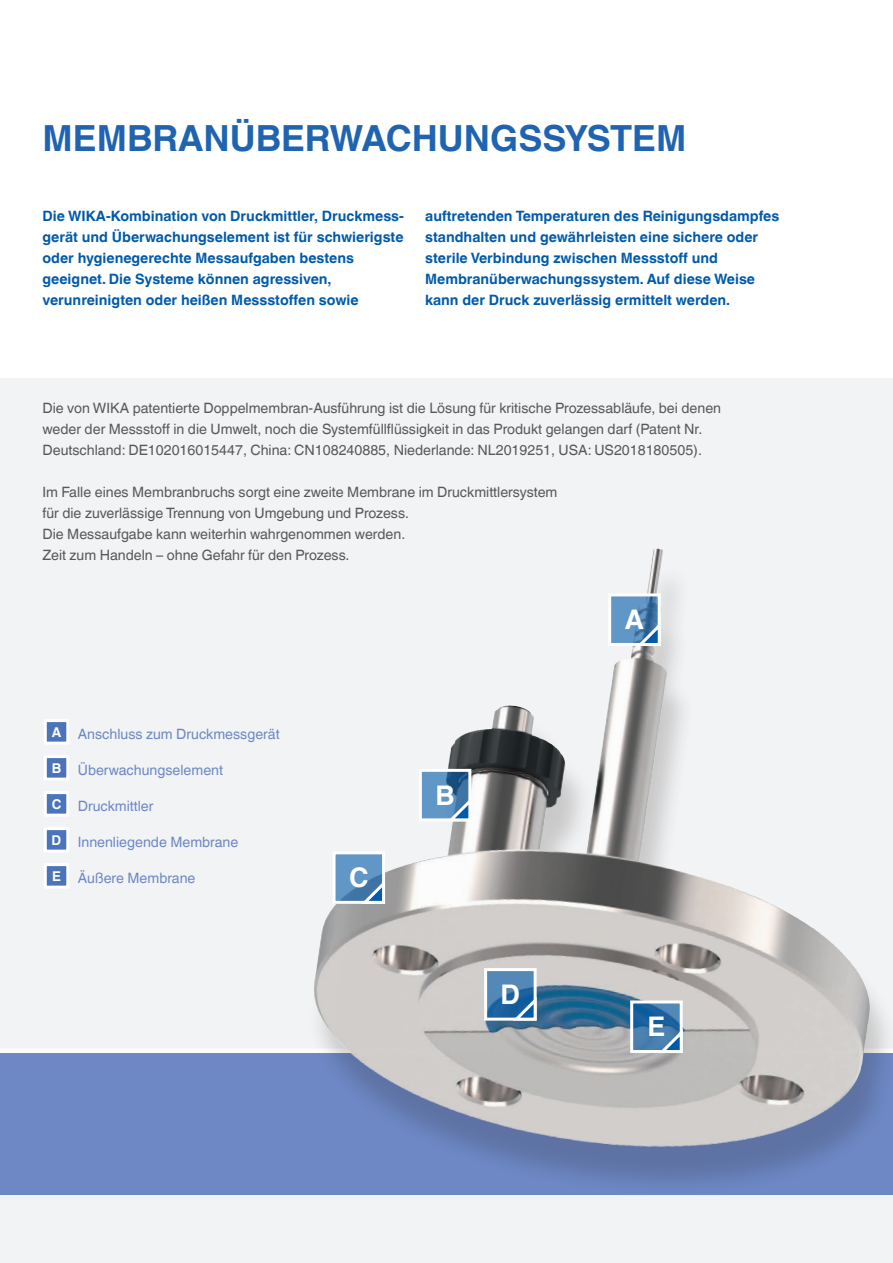
<style>
.page{position:relative;width:893px;height:1263px;background:#fff}
.page>*{position:absolute;margin:0;border:0;box-sizing:border-box;transform-origin:0 0}
.t1{font:700 36px "Helvetica World";color:#2064b1}
.t2{font:700 27px "Helvetica World";color:#fff}
.t3{font:14.25px/21px "Helvetica World";color:#57585a}
.t4{font:700 14.25px/21px "Helvetica World";color:#015aaa}
.t5{font:14.25px "Helvetica World";color:#6d88c5}
.s1{font-weight:700;font-size:13.5px;color:#fff}
</style>
<div class="page">
<div style="left:0;top:379px;width:893px;height:884px;background:#f2f3f4"></div>
<div style="left:0;top:1051px;width:893px;height:144px;background:#6d88c5"></div>
<div style="left:0;top:1048px;width:893px;height:5px;background:#fff"></div>
<div style="left:45px;top:721px;width:23px;height:22px;background:#4b75ba"></div>
<div style="left:44px;top:719px;width:25px;height:26px;border:3px solid #fff"></div>
<div style="left:45px;top:757px;width:23px;height:22px;background:#4b75ba"></div>
<div style="left:44px;top:755px;width:25px;height:26px;border:3px solid #fff"></div>
<div style="left:45px;top:793px;width:23px;height:22px;background:#4b75ba"></div>
<div style="left:44px;top:791px;width:25px;height:26px;border:3px solid #fff"></div>
<div style="left:45px;top:829px;width:23px;height:22px;background:#4b75ba"></div>
<div style="left:44px;top:827px;width:25px;height:26px;border:3px solid #fff"></div>
<div style="left:45px;top:865px;width:23px;height:22px;background:#4b75ba"></div>
<div style="left:44px;top:863px;width:25px;height:26px;border:3px solid #fff"></div>
<div style="left:307px;top:563px;width:586px;height:634px;background:#231f20;opacity:.2"></div>
<img style="left:540px;top:549px;width:116px;height:305px">
<svg style="left:488px;top:972px;width:45px;height:44px"></svg>
<div style="left:484px;top:968px;width:53px;height:52px;border:3px solid #fff"></div>
<svg style="left:512px;top:993px;width:26px;height:30px"></svg>
<svg style="left:634px;top:1004px;width:45px;height:45px;background:#306fa6"></svg>
<div style="left:630px;top:1000px;width:53px;height:53px;border:3px solid #fff"></div>
<svg style="left:658px;top:1025px;width:26px;height:31px"></svg>
<svg style="left:423px;top:773px;width:44px;height:44px"></svg>
<div style="left:419px;top:769px;width:52px;height:52px;border:3px solid #fff"></div>
<svg style="left:447px;top:794px;width:26px;height:30px"></svg>
<svg style="left:337px;top:855px;width:44px;height:45px"></svg>
<div style="left:333px;top:851px;width:52px;height:53px;border:3px solid #fff"></div>
<svg style="left:361px;top:876px;width:26px;height:31px"></svg>
<svg style="left:612px;top:597px;width:45px;height:45px;background:#5a8fbf"></svg>
<div style="left:608px;top:593px;width:53px;height:53px;border:3px solid #fff"></div>
<svg style="left:636px;top:618px;width:26px;height:31px"></svg>
<h1 class="t1" style="left:43px;top:117px;width:645px">MEMBRANÜBERWACHUNGSSYSTEM</h1>
<p class="t4" style="left:43px;top:205px;width:363px">Die WIKA-Kombination von Druckmittler, Druckmess&shy;gerät und Überwachungselement ist für schwierigste oder hygienegerechte Messaufgaben bestens geeignet. Die Systeme können agressiven, verunreinigten oder heißen Messstoffen sowie</p>
<p class="t4" style="left:425px;top:205px;width:355px">auftretenden Temperaturen des Reinigungsdampfes standhalten und gewährleisten eine sichere oder sterile Verbindung zwischen Messstoff und Membranüberwachungssystem. Auf diese Weise kann der Druck zuverlässig ermittelt werden.</p>
<p class="t3" style="left:43px;top:397px;width:680px">Die von WIKA patentierte Doppelmembran-Ausführung ist die Lösung für kritische Prozessabläufe, bei denen weder der Messstoff in die Umwelt, noch die Systemfüllflüssigkeit in das Produkt gelangen darf (Patent Nr.<br>Deutschland: DE102016015447, China: CN108240885, Niederlande: NL2019251, USA: US2018180505).</p>
<p class="t3" style="left:43px;top:481px;width:516px">Im Falle eines Membranbruchs sorgt eine zweite Membrane im Druckmittlersystem für die zuverlässige Trennung von Umgebung und Prozess.<br>Die Messaufgabe kann weiterhin wahrgenommen werden.<br>Zeit zum Handeln – ohne Gefahr für den Prozess.</p>
<p class="t5" style="left:52px;top:725px;width:229px"><span class="s1">A</span> Anschluss zum Druckmessgerät</p>
<p class="t5" style="left:52px;top:761px;width:173px"><span class="s1">B</span> Überwachungselement</p>
<p class="t5" style="left:52px;top:797px;width:103px"><span class="s1">C</span> Druckmittler</p>
<p class="t5" style="left:52px;top:833px;width:188px"><span class="s1">D</span> Innenliegende Membrane</p>
<p class="t5" style="left:52px;top:869px;width:145px"><span class="s1">E</span> Äußere Membrane</p>
<h2 class="t2" style="left:349px;top:862px;width:21px">C</h2>
<h2 class="t2" style="left:436px;top:780px;width:21px">B</h2>
<h2 class="t2" style="left:501px;top:979px;width:21px">D</h2>
<h2 class="t2" style="left:625px;top:604px;width:21px">A</h2>
<h2 class="t2" style="left:647px;top:1011px;width:19px">E</h2>
</div>
